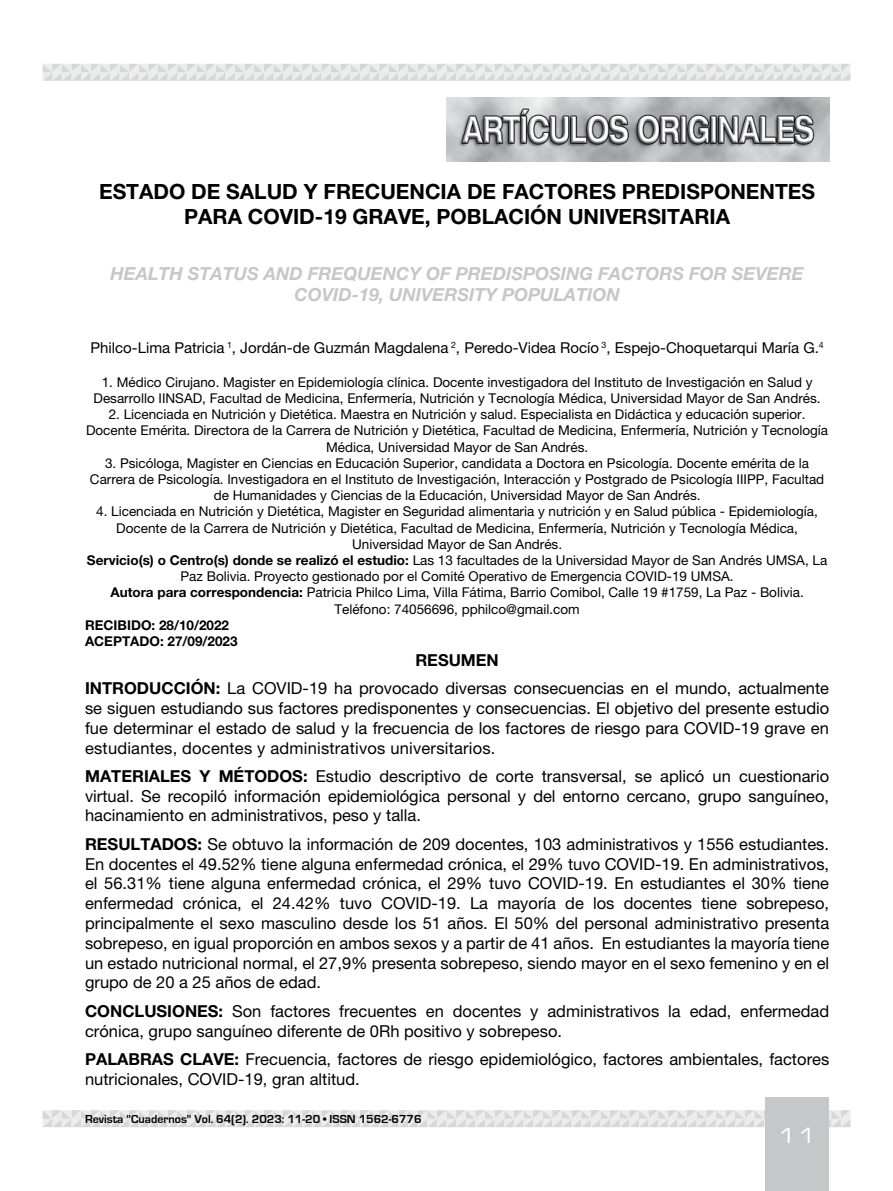
<style>
.page{position:relative;width:893px;height:1191px;background:#fff}
.page>*{position:absolute;margin:0;border:0;box-sizing:border-box;transform-origin:0 0}
.t1{font:700 21px/25.2px "Helvetica Neue LT Std";color:#000;text-align:center}
.t2{font:21px "Eurostile LT Std Ex 2";color:#fff}
.t3{font:italic 700 18px/21.6px "Helvetica Neue LT Std";color:#c6c7c8;text-align:center}
.t4{font:16.5px/19.8px "Helvetica Neue LT Std";color:#000;text-align:justify}
.t5{font:15px "Helvetica Neue LT Std";color:#000}
.t6{font:13.5px/16.2px "Helvetica Neue LT Std";color:#000;text-align:center}
.t7{font:700 13.5px/16.2px "Helvetica Neue LT Std";color:#000}
.t8{font:700 12px "Eurostile";color:#000}
.s1{font-weight:700}
</style>
<div class="page">
<svg style="left:43px;top:64px;width:807px;height:17px;background:#e2e3e3"></svg>
<svg style="left:43px;top:1110px;width:807px;height:17px;background:#e2e3e3"></svg>
<div style="left:765px;top:1097px;width:64px;height:94px;background:#c6c7c8"></div>
<img style="left:446px;top:98px;width:383px;height:64px">
<p class="t1" style="left:99px;top:178px;width:718px">ESTADO DE SALUD Y FRECUENCIA DE FACTORES PREDISPONENTES<br>PARA COVID-19 GRAVE, POBLACIÓN UNIVERSITARIA</p>
<p class="t3" style="left:110px;top:262px;width:695px">HEALTH STATUS AND FREQUENCY OF PREDISPOSING FACTORS FOR SEVERE<br>COVID-19, UNIVERSITY POPULATION</p>
<p class="t5" style="left:90px;top:339px;width:735px">Philco-Lima Patricia <sup>1</sup>, Jordán-de Guzmán Magdalena <sup>2</sup>, Peredo-Videa Rocío <sup>3</sup>, Espejo-Choquetarqui María G.<sup>4</sup></p>
<p class="t6" style="left:94px;top:373px;width:729px">1. Médico Cirujano. Magister en Epidemiología clínica. Docente investigadora del Instituto de Investigación en Salud y<br>Desarrollo IINSAD, Facultad de Medicina, Enfermería, Nutrición y Tecnología Médica, Universidad Mayor de San Andrés.</p>
<p class="t6" style="left:86px;top:406px;width:744px">2. Licenciada en Nutrición y Dietética. Maestra en Nutrición y salud. Especialista en Didáctica y educación superior.<br>Docente Emérita. Directora de la Carrera de Nutrición y Dietética, Facultad de Medicina, Enfermería, Nutrición y Tecnología<br>Médica, Universidad Mayor de San Andrés.</p>
<p class="t6" style="left:90px;top:454px;width:736px">3. Psicóloga, Magister en Ciencias en Educación Superior, candidata a Doctora en Psicología. Docente emérita de la<br>Carrera de Psicología. Investigadora en el Instituto de Investigación, Interacción y Postgrado de Psicología IIIPP, Facultad de Humanidades y Ciencias de la Educación, Universidad Mayor de San Andrés.</p>
<p class="t6" style="left:87px;top:503px;width:742px">4. Licenciada en Nutrición y Dietética, Magister en Seguridad alimentaria y nutrición y en Salud pública - Epidemiología, Docente de la Carrera de Nutrición y Dietética, Facultad de Medicina, Enfermería, Nutrición y Tecnología Médica, Universidad Mayor de San Andrés.<br><span class="s1">Servicio(s) o Centro(s) donde se realizó el estudio:</span> Las 13 facultades de la Universidad Mayor de San Andrés UMSA, La Paz Bolivia. Proyecto gestionado por el Comité Operativo de Emergencia COVID-19 UMSA.<br><span class="s1">Autora para correspondencia:</span> Patricia Philco Lima, Villa Fátima, Barrio Comibol, Calle 19 #1759, La Paz - Bolivia.<br>Teléfono: 74056696, pphilco@gmail.com</p>
<p class="t7" style="left:85px;top:616px;width:154px">RECIBIDO: 28/10/2022<br>ACEPTADO: 27/09/2023</p>
<p class="t4" style="left:85px;top:645px;width:746px;line-height:28.3px;text-align:center"><span class="s1">RESUMEN<br>INTRODUCCIÓN:</span> La COVID-19 ha provocado diversas consecuencias en el mundo, actualmente</p>
<p class="t4" style="left:85px;top:698px;width:746px">se siguen estudiando sus factores predisponentes y consecuencias. El objetivo del presente estudio fue determinar el estado de salud y la frecuencia de los factores de riesgo para COVID-19 grave en estudiantes, docentes y administrativos universitarios.</p>
<p class="t4" style="left:85px;top:766px;width:746px"><span class="s1">MATERIALES Y MÉTODOS:</span> Estudio descriptivo de corte transversal, se aplicó un cuestionario virtual. Se recopiló información epidemiológica personal y del entorno cercano, grupo sanguíneo, hacinamiento en administrativos, peso y talla.</p>
<p class="t4" style="left:85px;top:833px;width:746px"><span class="s1">RESULTADOS:</span> Se obtuvo la información de 209 docentes, 103 administrativos y 1556 estudiantes.<br>En docentes el 49.52% tiene alguna enfermedad crónica, el 29% tuvo COVID-19. En administrativos, el 56.31% tiene alguna enfermedad crónica, el 29% tuvo COVID-19. En estudiantes el 30% tiene enfermedad crónica, el 24.42% tuvo COVID-19. La mayoría de los docentes tiene sobrepeso, principalmente el sexo masculino desde los 51 años. El 50% del personal administrativo presenta sobrepeso, en igual proporción en ambos sexos y a partir de 41 años. En estudiantes la mayoría tiene un estado nutricional normal, el 27,9% presenta sobrepeso, siendo mayor en el sexo femenino y en el grupo de 20 a 25 años de edad.</p>
<p class="t4" style="left:85px;top:1000px;width:746px"><span class="s1">CONCLUSIONES:</span> Son factores frecuentes en docentes y administrativos la edad, enfermedad crónica, grupo sanguíneo diferente de 0Rh positivo y sobrepeso.</p>
<p class="t4" style="left:85px;top:1048px;width:746px"><span class="s1">PALABRAS CLAVE:</span> Frecuencia, factores de riesgo epidemiológico, factores ambientales, factores nutricionales, COVID-19, gran altitud.</p>
<p class="t8" style="left:85px;top:1112px;width:338px">Revista "Cuadernos" Vol. 64(2). 2023: 11-20 • ISSN 1562-6776</p>
<p class="t2" style="left:777px;top:1121px;width:42px">11</p>
</div>
